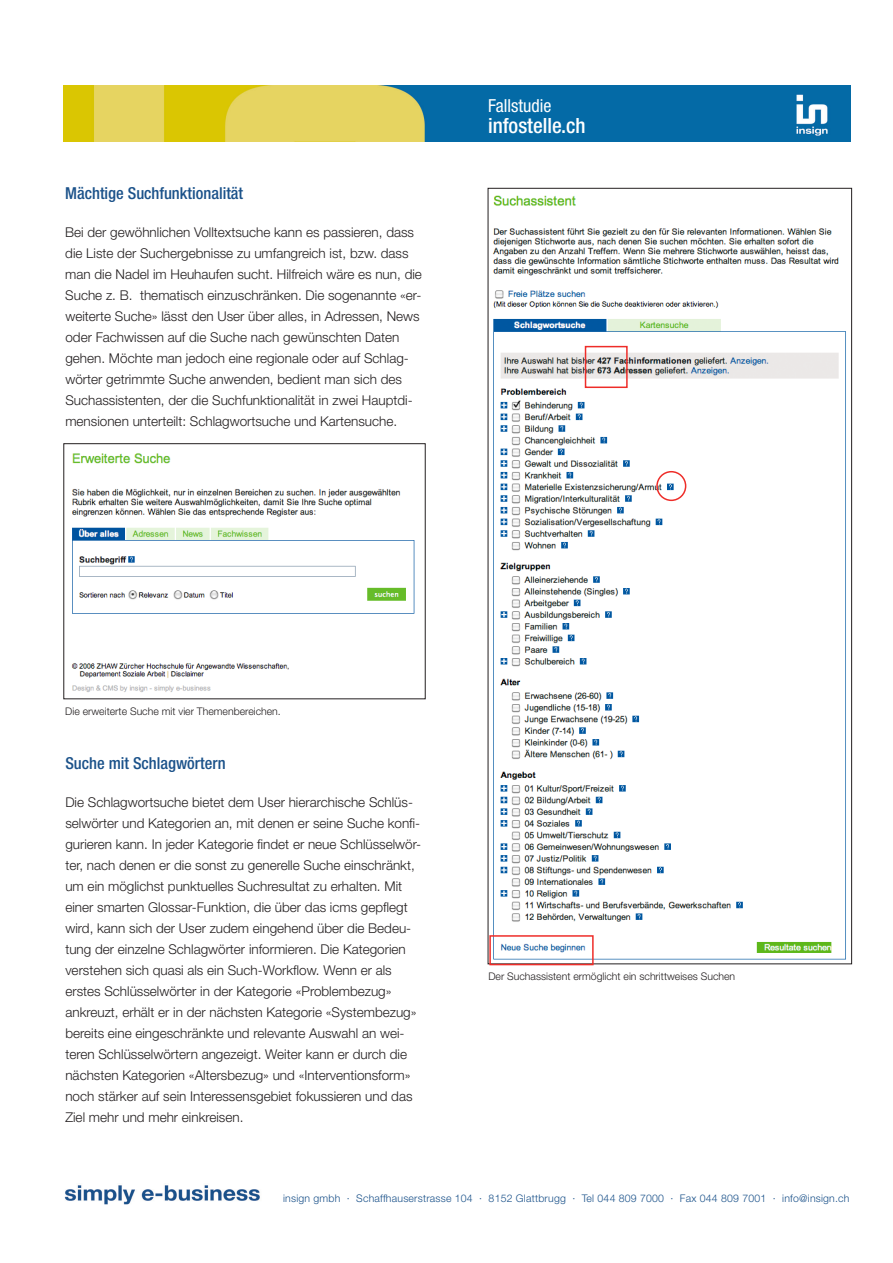
<style>
.page{position:relative;width:893px;height:1263px;background:#fff}
.page>*{position:absolute;margin:0;border:0;box-sizing:border-box;transform-origin:0 0}
.t1{font:500 condensed 21px "Helvetica Neue LT Std";color:#fff}
.t2{font:condensed 18px "Helvetica Neue LT Std";color:#fff}
.Überschrift_innerhal{font:500 condensed 16.5px "Helvetica Neue LT Std";color:#1b528a}
.Fliesstext{font:300 13.5px/21px "Helvetica Neue LT Std";color:#231f20}
.Master__Footer{font:300 10.5px "Helvetica Neue LT Std";letter-spacing:.02em;color:#1b528a}
.Legende{font:300 10.5px "Helvetica Neue LT Std";color:#231f20}
</style>
<div class="page">
<img style="left:63px;top:85px;width:787px;height:56px">
<img style="left:64px;top:1185px;width:196px;height:20px">
<img style="left:71px;top:453px;width:344px;height:239px">
<img style="left:493px;top:195px;width:353px;height:765px">
<div style="left:656px;top:471px;width:30px;height:30px;border:2px solid #ee2d29;border-radius:50%"></div>
<div style="left:489px;top:935px;width:105px;height:30px;border:2px solid #ee2d29"></div>
<div style="left:585px;top:346px;width:43px;height:42px;border:2px solid #ee2d29"></div>
<p class="Überschrift_innerhal" style="left:65px;top:183px;width:179px">Mächtige Suchfunktionalität</p>
<p class="Fliesstext" style="left:65px;top:221px;width:358px">Bei der gewöhnlichen Volltextsuche kann es passieren, dass die Liste der Suchergebnisse zu umfangreich ist, bzw. dass man die Nadel im Heuhaufen sucht. Hilfreich wäre es nun, die Suche z. B. thematisch einzuschränken. Die sogenannte «er&shy;weiterte Suche» lässt den User über alles, in Adressen, News oder Fachwissen auf die Suche nach gewünschten Daten gehen. Möchte man jedoch eine regionale oder auf Schlag&shy;wörter getrimmte Suche anwenden, bedient man sich des Suchassistenten, der die Suchfunktionalität in zwei Hauptdi&shy;mensionen unterteilt: Schlagwortsuche und Kartensuche.</p>
<p class="t2" style="left:488px;top:95px;width:65px">Fallstudie</p>
<p class="t1" style="left:488px;top:113px;width:99px">infostelle.ch</p>
<p class="Legende" style="left:65px;top:705px;width:217px">Die erweiterte Suche mit vier Themenbereichen.</p>
<p class="Überschrift_innerhal" style="left:65px;top:753px;width:162px">Suche mit Schlagwörtern</p>
<p class="Fliesstext" style="left:65px;top:791px;width:357px">Die Schlagwortsuche bietet dem User hierarchische Schlüs&shy;selwörter und Kategorien an, mit denen er seine Suche konfi&shy;gurieren kann. In jeder Kategorie findet er neue Schlüsselwör&shy;ter, nach denen er die sonst zu generelle Suche einschränkt, um ein möglichst punktuelles Suchresultat zu erhalten. Mit einer smarten Glossar-Funktion, die über das icms gepflegt wird, kann sich der User zudem eingehend über die Bedeu&shy;tung der einzelne Schlagwörter informieren. Die Kategorien verstehen sich quasi als ein Such-Workflow. Wenn er als erstes Schlüsselwörter in der Kategorie «Problembezug» ankreuzt, erhält er in der nächsten Kategorie «Systembezug» bereits eine eingeschränkte und relevante Auswahl an wei&shy;teren Schlüsselwörtern angezeigt. Weiter kann er durch die nächsten Kategorien «Altersbezug» und «Interventionsform» noch stärker auf sein Interessensgebiet fokussieren und das Ziel mehr und mehr einkreisen.</p>
<p class="Legende" style="left:488px;top:970px;width:248px">Der Suchassistent ermöglicht ein schrittweises Suchen</p>
<p class="Master__Footer" style="left:283px;top:1191px;width:568px">insign gmbh · Schaffhauserstrasse 104 · 8152 Glattbrugg · Tel 044 809 7000 · Fax 044 809 7001 · info@insign.ch</p>
</div>
